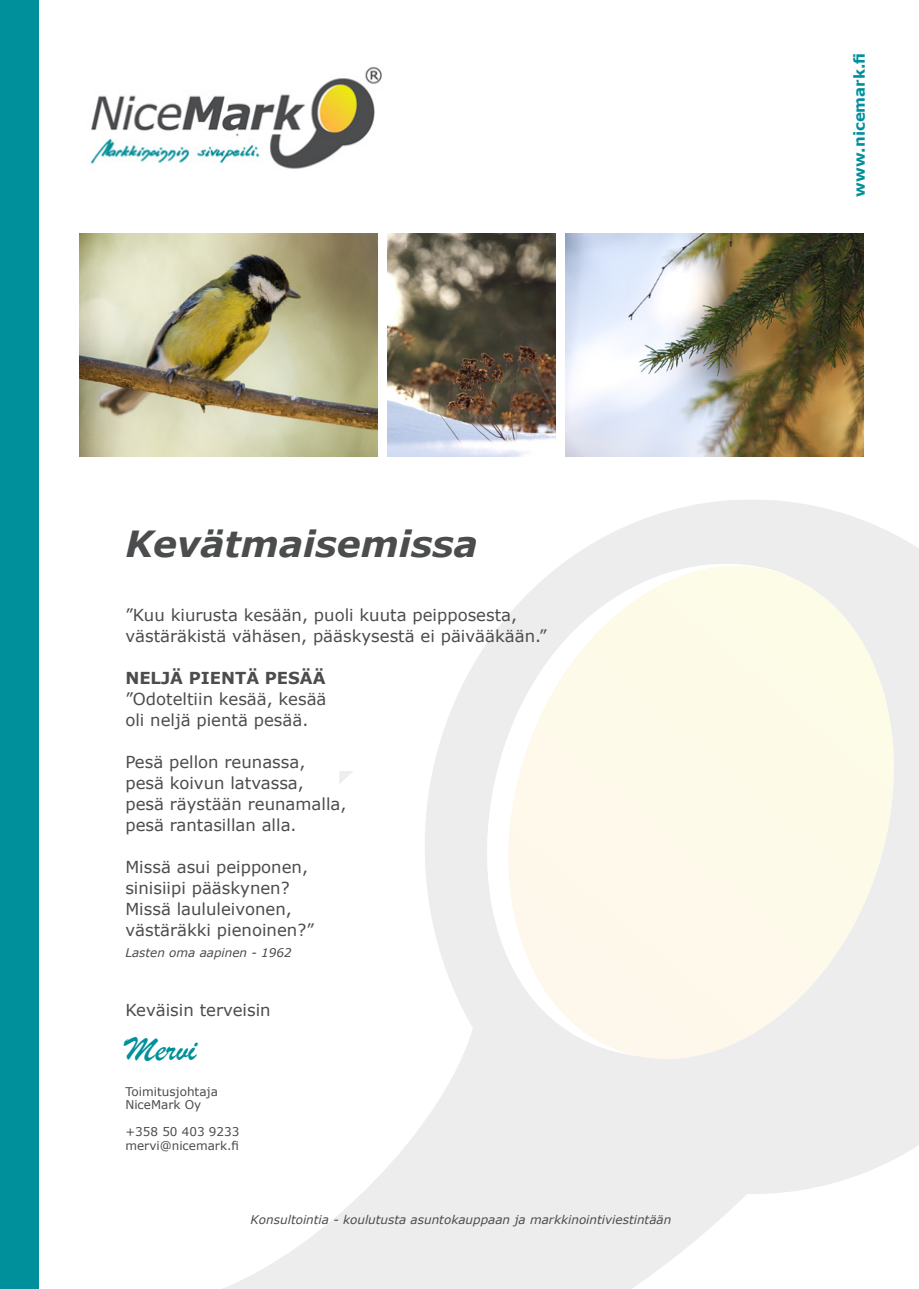
<style>
.page{position:relative;width:919px;height:1289px;background:#fff}
.page>*{position:absolute;margin:0;border:0;box-sizing:border-box;transform-origin:0 0}
.t1{font:italic 700 36px "Verdana";color:#4b4c4d}
.t2{font:36px "Brush Script";color:#00909b}
.t3{font:16.5px "Verdana";color:#4b4c4d}
.t4{font:700 16.5px "Verdana";color:#4b4c4d}
.t5{font:700 15px "Verdana";color:#00909b}
.t6{font:italic 12px "Verdana";color:#4b4c4d}
.t7{font:12px "Verdana";color:#4b4c4d}
</style>
<div class="page">
<div style="left:0;top:0;width:38px;height:1288px;background:#00909b"></div>
<svg style="left:225px;top:500px;width:693px;height:788px"></svg>
<svg style="left:481px;top:566px;width:437px;height:509px;background:#f4f3ea"></svg>
<svg style="left:461px;top:541px;width:332px;height:514px;background:#faf7ec"></svg>
<img style="left:90px;top:67px;width:292px;height:102px">
<img style="left:79px;top:233px;width:298px;height:224px">
<img style="left:565px;top:233px;width:298px;height:224px">
<img style="left:387px;top:233px;width:168px;height:224px">
<p class="t1" style="left:125px;top:520px;width:354px">Kevätmaisemissa</p>
<p class="t3" style="left:125px;top:604px;width:393px">”Kuu kiurusta kesään, puoli kuuta peipposesta,</p>
<p class="t3" style="left:125px;top:625px;width:423px">västäräkistä vähäsen, pääskysestä ei päivääkään.”</p>
<p class="t4" style="left:125px;top:667px;width:202px">NELJÄ PIENTÄ PESÄÄ</p>
<p class="t3" style="left:125px;top:688px;width:203px">”Odoteltiin kesää, kesää</p>
<p class="t3" style="left:125px;top:709px;width:184px">oli neljä pientä pesää.</p>
<p class="t3" style="left:125px;top:751px;width:181px">Pesä pellon reunassa,</p>
<p class="t3" style="left:125px;top:772px;width:180px">pesä koivun latvassa,</p>
<p class="t3" style="left:125px;top:793px;width:222px">pesä räystään reunamalla,</p>
<p class="t3" style="left:125px;top:814px;width:173px">pesä rantasillan alla.</p>
<p class="t3" style="left:125px;top:856px;width:184px">Missä asui peipponen,</p>
<p class="t3" style="left:125px;top:877px;width:166px">sinisiipi pääskynen?</p>
<p class="t3" style="left:125px;top:898px;width:168px">Missä laululeivonen,</p>
<p class="t3" style="left:125px;top:919px;width:190px">västäräkki pienoinen?”</p>
<p class="t6" style="left:125px;top:945px;width:168px">Lasten oma aapinen - 1962</p>
<p class="t3" style="left:125px;top:999px;width:147px">Keväisin terveisin</p>
<p class="t2" style="left:125px;top:1026px;width:72px">Mervi</p>
<p class="t7" style="left:125px;top:1083px;width:94px">Toimitusjohtaja</p>
<p class="t7" style="left:125px;top:1097px;width:77px">NiceMark Oy</p>
<p class="t7" style="left:125px;top:1124px;width:116px">+358 50 403 9233</p>
<p class="t7" style="left:125px;top:1137px;width:115px">mervi@nicemark.fi</p>
<p class="t6" style="left:251px;top:1211px;width:422px">Konsultointia - koulutusta asuntokauppaan ja markkinointiviestintään</p>
<p class="t5" style="left:849px;top:197px;width:145px;rotate:-90deg">www.nicemark.fi</p>
</div>
